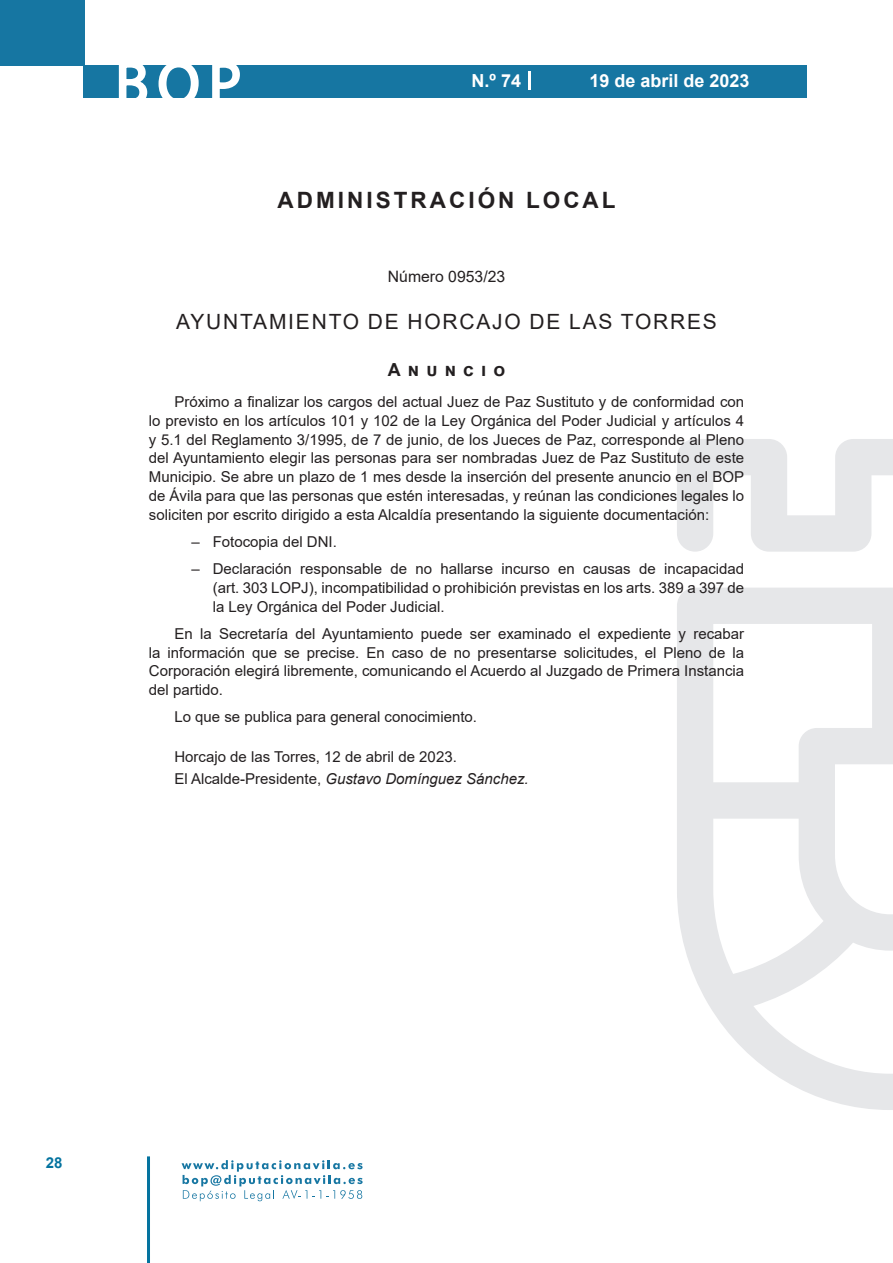
<style>
.page{position:relative;width:893px;height:1263px;background:#fff}
.page>*{position:absolute;margin:0;border:0;box-sizing:border-box;transform-origin:0 0}
.t1{font:500 61.5px "Avant Garde";color:#fff}
.h1__secion{font:700 22.5px "Arial";letter-spacing:.135em;color:#231f20}
.h2__organismo{font:21px "Arial";letter-spacing:.085em;color:#231f20}
.t2{font:700 18px "Arial";color:#fff}
.anuncio{font:700 18px "Arial";letter-spacing:.4em;color:#231f20}
.numero{font:15.75px "Arial";color:#231f20}
.texto_normal{font:15px/18.8px "Arial";color:#231f20;text-align:justify}
.firma{font:italic 15px "Arial";color:#231f20}
.fecha{font:15px "Arial";color:#231f20}
.t3{font:700 15px "Arial";color:#04739f}
.s1{font-style:normal}
</style>
<div class="page">
<div style="left:0;top:0;width:85px;height:65px;background:#1676a2"></div>
<div style="left:84px;top:65px;width:723px;height:33px;background:#1676a2"></div>
<svg style="left:118px;top:65px;width:30px;height:33px"></svg>
<svg style="left:158px;top:65px;width:41px;height:33px"></svg>
<svg style="left:212px;top:65px;width:28px;height:33px"></svg>
<svg style="left:182px;top:1160px;width:181px;height:41px"></svg>
<hr style="left:147px;top:1156px;width:3px;height:107px;background:#04739f">
<svg style="left:529px;top:71px;width:2px;height:19px"></svg>
<svg style="left:677px;top:439px;width:216px;height:671px"></svg>
<h1 class="t1" style="left:115px;top:46px;width:128px">BOP</h1>
<p class="t2" style="left:472px;top:68px;width:51px">N.º 74</p>
<p class="t2" style="left:589px;top:68px;width:162px">19 de abril de 2023</p>
<p class="h1__secion" style="left:277px;top:184px;width:340px">ADMINISTRACIÓN LOCAL</p>
<p class="numero" style="left:388px;top:266px;width:119px">Número 0953/23</p>
<p class="h2__organismo" style="left:176px;top:307px;width:542px">AYUNTAMIENTO DE HORCAJO DE LAS TORRES</p>
<p class="anuncio" style="left:388px;top:357px;width:119px">Anuncio</p>
<p class="texto_normal" style="left:149px;top:392px;width:597px;text-indent:26px">Próximo a finalizar los cargos del actual Juez de Paz Sustituto y de conformidad con lo previsto en los artículos 101 y 102 de la Ley Orgánica del Poder Judicial y artículos 4 y 5.1 del Reglamento 3/1995, de 7 de junio, de los Jueces de Paz, corresponde al Pleno del Ayuntamiento elegir las personas para ser nombradas Juez de Paz Sustituto de este Municipio. Se abre un plazo de 1 mes desde la inserción del presente anuncio en el BOP de Ávila para que las personas que estén interesadas, y reúnan las condiciones legales lo soliciten por escrito dirigido a esta Alcaldía presentando la siguiente documentación:</p>
<p class="texto_normal" style="left:191px;top:532px;width:147px">– Fotocopia del DNI.</p>
<p class="texto_normal" style="left:213px;top:559px;width:533px;text-indent:-21px">– Declaración responsable de no hallarse incurso en causas de incapacidad (art. 303 LOPJ), incompatibilidad o prohibición previstas en los arts. 389 a 397 de la Ley Orgánica del Poder Judicial.</p>
<p class="texto_normal" style="left:149px;top:624px;width:597px;text-indent:26px">En la Secretaría del Ayuntamiento puede ser examinado el expediente y recabar la información que se precise. En caso de no presentarse solicitudes, el Pleno de la Corporación elegirá libremente, comunicando el Acuerdo al Juzgado de Primera Instancia del partido.</p>
<p class="texto_normal" style="left:174px;top:708px;width:304px">Lo que se publica para general conocimiento.</p>
<p class="fecha" style="left:174px;top:746px;width:284px">Horcajo de las Torres, 12 de abril de 2023.</p>
<p class="firma" style="left:174px;top:769px;width:356px"><span class="s1">El Alcalde-Presidente,</span> Gustavo Domínguez Sánchez.</p>
<p class="t3" style="left:46px;top:1152px;width:18px">28</p>
</div>
